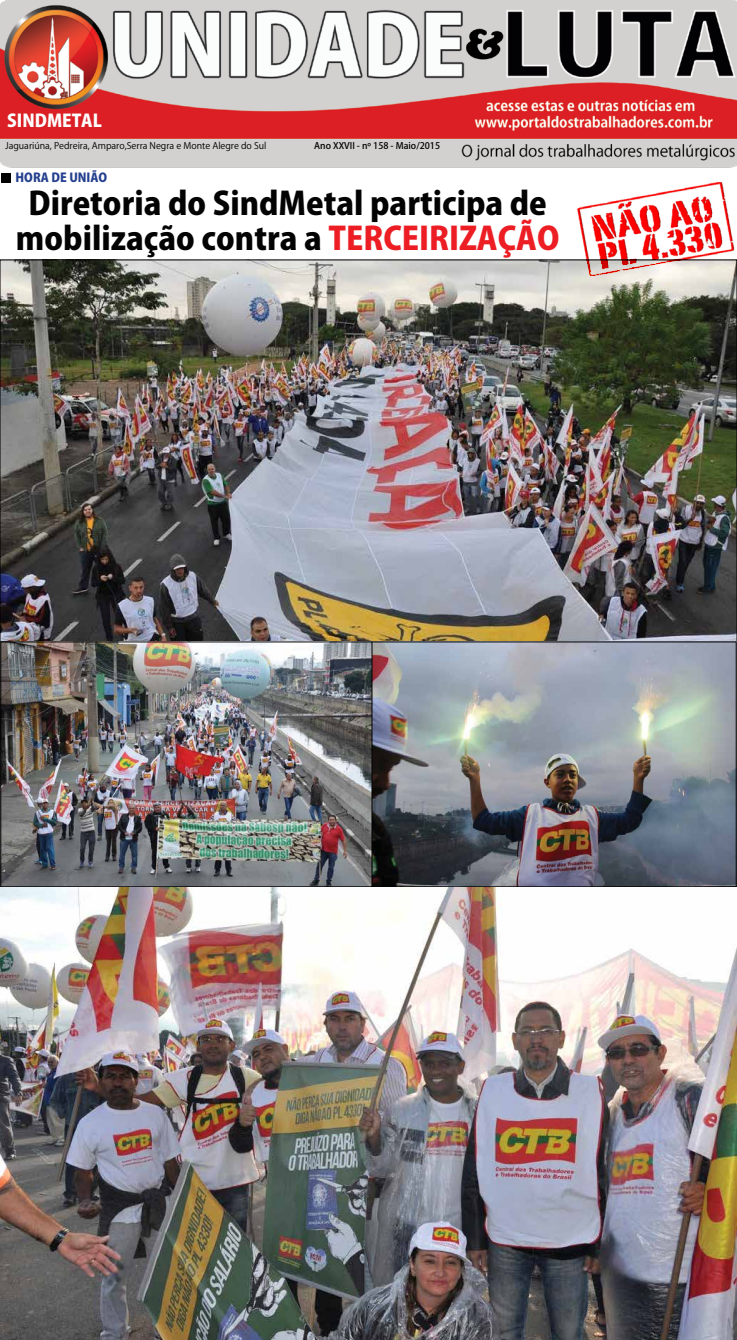
<style>
.page{position:relative;width:737px;height:1340px;background:#fff}
.page>*{position:absolute;margin:0;border:0;box-sizing:border-box;transform-origin:0 0}
.t1{font:800 31.5px/34.1px "Koz Go Pro";color:#030303;text-align:center}
.t2{font:800 17.32px "Koz Go Pro";color:#fff}
.t3{font:800 12.25px "Koz Go Pr 6 N";color:#25408f}
.t4{font:9.1px "Koz Go Pro";color:#000}
.t5{font:500 9.1px "Koz Go Pro";color:#000}
.s1{color:#ed1d24}
</style>
<div class="page">
<img style="left:0;top:0;width:737px;height:168px">
<img style="left:2px;top:261px;width:733px;height:380px">
<div style="left:1px;top:173px;width:9px;height:9px;background:#000"></div>
<img style="left:575px;top:181px;width:160px;height:98px">
<img style="left:372px;top:643px;width:362px;height:242px">
<div style="left:369px;top:641px;width:367px;height:246px;border:1px solid #000"></div>
<img style="left:2px;top:643px;width:368px;height:242px">
<div style="left:0;top:641px;width:372px;height:246px;border:1px solid #000"></div>
<img style="left:0;top:887px;width:736px;height:452px">
<p class="t2" style="left:7px;top:110px;width:96px">SINDMETAL</p>
<p class="t4" style="left:5px;top:139px;width:263px">Jaguariúna, Pedreira, Amparo,Serra Negra e Monte Alegre do Sul</p>
<p class="t5" style="left:314px;top:140px;width:127px">Ano XXVII - nº 158 - Maio/2015</p>
<p class="t1" style="left:16px;top:189px;width:545px">Diretoria do SindMetal participa de mobilização contra a <span class="s1">TERCEIRIZAÇÃO</span></p>
<p class="t3" style="left:16px;top:171px;width:93px">HORA DE UNIÃO</p>
</div>
